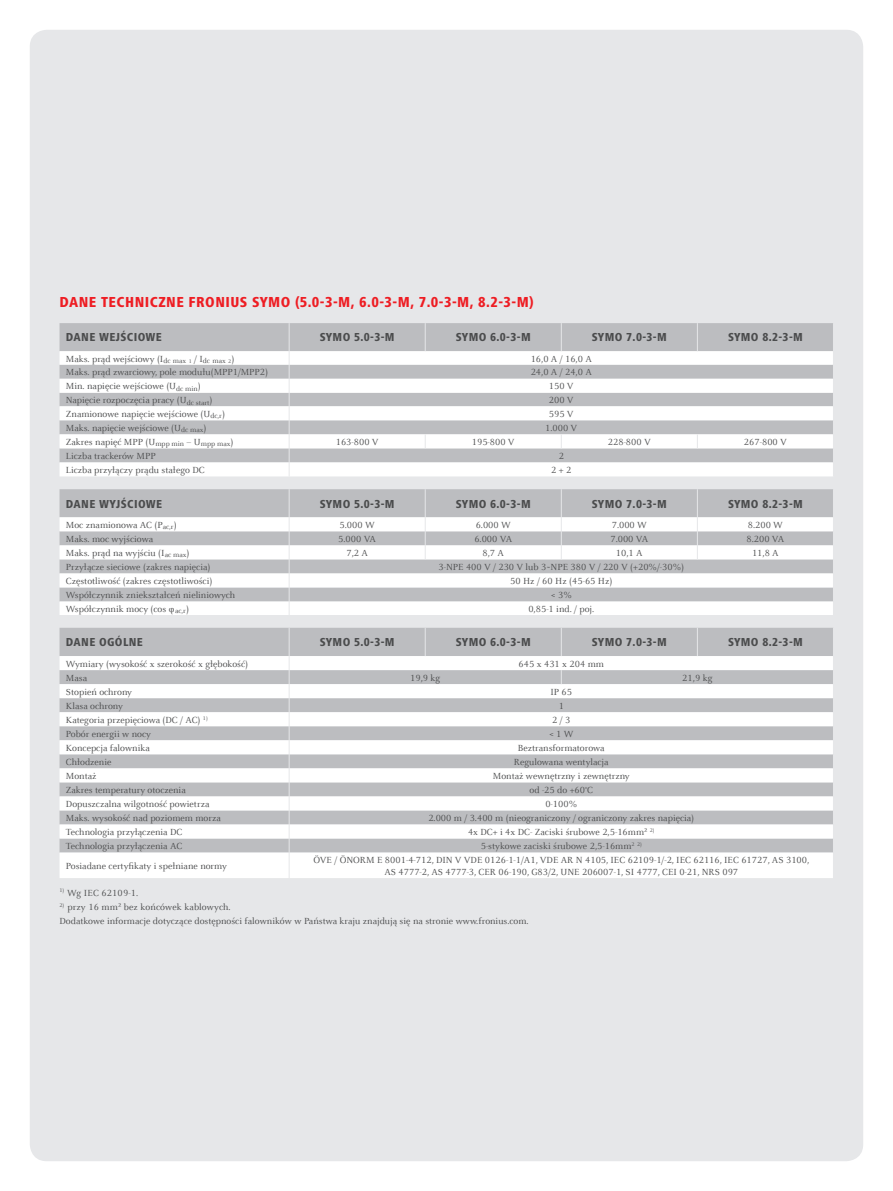
<style>
.page{position:relative;width:893px;height:1191px;background:#fff}
.page>*{position:absolute;margin:0;border:0;box-sizing:border-box;transform-origin:0 0}
.t1{font:800 condensed 15px "Frutiger Next LTW1 G";letter-spacing:.03em;color:#ee1d23}
.t2{font:800 condensed 12px "Frutiger Next LTW1 G";letter-spacing:.03em;color:#4b4c4d}
.t3{font:9.75px/12px "Celeste Offc Pro";color:#4b4c4d;text-align:center}
</style>
<div class="page">
<div style="left:30px;top:30px;width:833px;height:1131px;background:#e6e7e9;border-radius:17px"></div>
<div style="left:60px;top:323px;width:773px;height:28px;background:#bcbdc0"></div>
<svg style="left:60px;top:351px;width:773px;height:125px;background:#e1e2e3"></svg>
<svg style="left:425px;top:323px;width:1px;height:28px"></svg>
<svg style="left:561px;top:323px;width:1px;height:28px"></svg>
<svg style="left:697px;top:323px;width:1px;height:28px"></svg>
<svg style="left:425px;top:434px;width:1px;height:14px"></svg>
<svg style="left:561px;top:434px;width:1px;height:14px"></svg>
<svg style="left:289px;top:323px;width:1px;height:153px"></svg>
<svg style="left:697px;top:434px;width:1px;height:14px"></svg>
<div style="left:60px;top:489px;width:773px;height:28px;background:#bcbdc0"></div>
<svg style="left:60px;top:517px;width:773px;height:98px;background:#e2e3e4"></svg>
<svg style="left:425px;top:489px;width:1px;height:70px"></svg>
<svg style="left:561px;top:489px;width:1px;height:70px"></svg>
<svg style="left:697px;top:489px;width:1px;height:70px"></svg>
<svg style="left:289px;top:489px;width:1px;height:126px"></svg>
<div style="left:60px;top:628px;width:773px;height:28px;background:#bcbdc0"></div>
<svg style="left:60px;top:656px;width:773px;height:222px;background:#e1e2e3"></svg>
<svg style="left:425px;top:628px;width:1px;height:28px"></svg>
<svg style="left:561px;top:628px;width:1px;height:28px"></svg>
<svg style="left:697px;top:628px;width:1px;height:28px"></svg>
<svg style="left:561px;top:670px;width:1px;height:14px"></svg>
<svg style="left:289px;top:628px;width:1px;height:250px"></svg>
<h1 class="t1" style="left:60px;top:294px;width:476px">DANE TECHNICZNE FRONIUS SYMO (5.0-3-M, 6.0-3-M, 7.0-3-M, 8.2-3-M)</h1>
<p class="t2" style="left:66px;top:330px;width:98px">DANE WEJŚCIOWE</p>
<p class="t2" style="left:320px;top:330px;width:76px">SYMO 5.0-3-M</p>
<p class="t2" style="left:456px;top:330px;width:76px">SYMO 6.0-3-M</p>
<p class="t2" style="left:592px;top:330px;width:76px">SYMO 7.0-3-M</p>
<p class="t2" style="left:728px;top:330px;width:76px">SYMO 8.2-3-M</p>
<p class="t3" style="left:66px;top:352px;width:170px">Maks. prąd wejściowy (I<sub>dc</sub> <sub>max</sub> <sub>1</sub> / I<sub>dc</sub> <sub>max</sub> <sub>2</sub>)</p>
<p class="t3" style="left:531px;top:352px;width:63px">16,0 A / 16,0 A</p>
<p class="t3" style="left:66px;top:366px;width:204px">Maks. prąd zwarciowy, pole modułu(MPP1/MPP2)</p>
<p class="t3" style="left:531px;top:366px;width:63px">24,0 A / 24,0 A</p>
<p class="t3" style="left:66px;top:380px;width:136px">Min. napięcie wejściowe (U<sub>dc</sub> <sub>min</sub>)</p>
<p class="t3" style="left:549px;top:380px;width:26px">150 V</p>
<p class="t3" style="left:66px;top:394px;width:148px">Napięcie rozpoczęcia pracy (U<sub>dc</sub> <sub>start</sub>)</p>
<p class="t3" style="left:549px;top:394px;width:26px">200 V</p>
<p class="t3" style="left:66px;top:408px;width:161px">Znamionowe napięcie wejściowe (U<sub>dc,r</sub>)</p>
<p class="t3" style="left:549px;top:408px;width:26px">595 V</p>
<p class="t3" style="left:66px;top:422px;width:142px">Maks. napięcie wejściowe (U<sub>dc</sub> <sub>max</sub>)</p>
<p class="t3" style="left:545px;top:422px;width:34px">1.000 V</p>
<p class="t3" style="left:66px;top:436px;width:169px">Zakres napięć MPP (U<sub>mpp</sub> <sub>min</sub> – U<sub>mpp</sub> <sub>max</sub>)</p>
<p class="t3" style="left:336px;top:436px;width:44px">163-800 V</p>
<p class="t3" style="left:472px;top:436px;width:44px">195-800 V</p>
<p class="t3" style="left:608px;top:436px;width:44px">228-800 V</p>
<p class="t3" style="left:744px;top:436px;width:44px">267-800 V</p>
<p class="t3" style="left:66px;top:450px;width:91px">Liczba trackerów MPP</p>
<p class="t3" style="left:559px;top:450px;width:7px">2</p>
<p class="t3" style="left:66px;top:464px;width:140px">Liczba przyłączy prądu stałego DC</p>
<p class="t3" style="left:551px;top:464px;width:22px">2 + 2</p>
<p class="t2" style="left:66px;top:497px;width:98px">DANE WYJŚCIOWE</p>
<p class="t2" style="left:320px;top:497px;width:76px">SYMO 5.0-3-M</p>
<p class="t2" style="left:456px;top:497px;width:76px">SYMO 6.0-3-M</p>
<p class="t2" style="left:592px;top:497px;width:76px">SYMO 7.0-3-M</p>
<p class="t2" style="left:728px;top:497px;width:76px">SYMO 8.2-3-M</p>
<p class="t3" style="left:66px;top:518px;width:112px">Moc znamionowa AC (P<sub>ac,r</sub>)</p>
<p class="t3" style="left:340px;top:518px;width:37px">5.000 W</p>
<p class="t3" style="left:476px;top:518px;width:37px">6.000 W</p>
<p class="t3" style="left:612px;top:518px;width:37px">7.000 W</p>
<p class="t3" style="left:748px;top:518px;width:37px">8.200 W</p>
<p class="t3" style="left:66px;top:533px;width:89px">Maks. moc wyjściowa</p>
<p class="t3" style="left:338px;top:533px;width:39px">5.000 VA</p>
<p class="t3" style="left:474px;top:533px;width:39px">6.000 VA</p>
<p class="t3" style="left:610px;top:533px;width:39px">7.000 VA</p>
<p class="t3" style="left:746px;top:533px;width:39px">8.200 VA</p>
<p class="t3" style="left:66px;top:547px;width:125px">Maks. prąd na wyjściu (I<sub>ac</sub> <sub>max</sub>)</p>
<p class="t3" style="left:346px;top:547px;width:23px">7,2 A</p>
<p class="t3" style="left:482px;top:547px;width:23px">8,7 A</p>
<p class="t3" style="left:616px;top:547px;width:28px">10,1 A</p>
<p class="t3" style="left:752px;top:547px;width:28px">11,8 A</p>
<p class="t3" style="left:66px;top:561px;width:146px">Przyłącze sieciowe (zakres napięcia)</p>
<p class="t3" style="left:438px;top:561px;width:247px">3-NPE 400 V / 230 V lub 3~NPE 380 V / 220 V (+20%/-30%)</p>
<p class="t3" style="left:66px;top:575px;width:148px">Częstotliwość (zakres częstotliwości)</p>
<p class="t3" style="left:510px;top:575px;width:104px">50 Hz / 60 Hz (45-65 Hz)</p>
<p class="t3" style="left:66px;top:589px;width:171px">Współczynnik zniekształceń nieliniowych</p>
<p class="t3" style="left:551px;top:589px;width:23px">&lt; 3%</p>
<p class="t3" style="left:66px;top:602px;width:125px">Współczynnik mocy (cos φ<sub>ac,r</sub>)</p>
<p class="t3" style="left:528px;top:602px;width:67px">0,85-1 ind. / poj.</p>
<p class="t2" style="left:66px;top:635px;width:79px">DANE OGÓLNE</p>
<p class="t2" style="left:320px;top:635px;width:76px">SYMO 5.0-3-M</p>
<p class="t2" style="left:456px;top:635px;width:76px">SYMO 6.0-3-M</p>
<p class="t2" style="left:592px;top:635px;width:76px">SYMO 7.0-3-M</p>
<p class="t2" style="left:728px;top:635px;width:76px">SYMO 8.2-3-M</p>
<p class="t3" style="left:66px;top:657px;width:184px">Wymiary (wysokość x szerokość x głębokość)</p>
<p class="t3" style="left:519px;top:657px;width:87px">645 x 431 x 204 mm</p>
<p class="t3" style="left:66px;top:671px;width:23px">Masa</p>
<p class="t3" style="left:410px;top:671px;width:32px">19,9 kg</p>
<p class="t3" style="left:682px;top:671px;width:32px">21,9 kg</p>
<p class="t3" style="left:66px;top:685px;width:68px">Stopień ochrony</p>
<p class="t3" style="left:550px;top:685px;width:23px">IP 65</p>
<p class="t3" style="left:66px;top:699px;width:59px">Klasa ochrony</p>
<p class="t3" style="left:559px;top:699px;width:7px">1</p>
<p class="t3" style="left:66px;top:713px;width:143px">Kategoria przepięciowa (DC / AC) <sup>1)</sup></p>
<p class="t3" style="left:552px;top:713px;width:20px">2 / 3</p>
<p class="t3" style="left:66px;top:727px;width:87px">Pobór energii w nocy</p>
<p class="t3" style="left:549px;top:727px;width:26px">&lt; 1 W</p>
<p class="t3" style="left:66px;top:741px;width:85px">Koncepcja falownika</p>
<p class="t3" style="left:518px;top:741px;width:88px">Beztransformatorowa</p>
<p class="t3" style="left:66px;top:755px;width:47px">Chłodzenie</p>
<p class="t3" style="left:514px;top:755px;width:96px">Regulowana wentylacja</p>
<p class="t3" style="left:66px;top:769px;width:32px">Montaż</p>
<p class="t3" style="left:493px;top:769px;width:138px">Montaż wewnętrzny i zewnętrzny</p>
<p class="t3" style="left:66px;top:783px;width:121px">Zakres temperatury otoczenia</p>
<p class="t3" style="left:530px;top:783px;width:65px">od -25 do +60°C</p>
<p class="t3" style="left:66px;top:798px;width:145px">Dopuszczalna wilgotność powietrza</p>
<p class="t3" style="left:545px;top:798px;width:33px">0-100%</p>
<p class="t3" style="left:66px;top:812px;width:156px">Maks. wysokość nad poziomem morza</p>
<p class="t3" style="left:428px;top:812px;width:267px">2.000 m / 3.400 m (nieograniczony / ograniczony zakres napięcia)</p>
<p class="t3" style="left:66px;top:826px;width:118px">Technologia przyłączenia DC</p>
<p class="t3" style="left:468px;top:826px;width:188px">4x DC+ i 4x DC- Zaciski śrubowe 2,5-16mm² <sup>2)</sup></p>
<p class="t3" style="left:66px;top:840px;width:118px">Technologia przyłączenia AC</p>
<p class="t3" style="left:481px;top:840px;width:163px">5-stykowe zaciski śrubowe 2,5-16mm<sup>2</sup> <sup>2)</sup></p>
<p class="t3" style="left:66px;top:859px;width:163px">Posiadane certyfikaty i spełniane normy</p>
<p class="t3" style="left:314px;top:853px;width:497px">ÖVE / ÖNORM E 8001-4-712, DIN V VDE 0126-1-1/A1, VDE AR N 4105, IEC 62109-1/-2, IEC 62116, IEC 61727, AS 3100,<br>AS 4777-2, AS 4777-3, CER 06-190, G83/2, UNE 206007-1, SI 4777, CEI 0-21, NRS 097</p>
<p class="t3" style="left:60px;top:886px;width:80px"><sup>1)</sup> Wg IEC 62109-1.</p>
<p class="t3" style="left:60px;top:899px;width:471px;line-height:14.2px;text-align:left"><sup>2)</sup> przy 16 mm² bez końcówek kablowych.<br>Dodatkowe informacje dotyczące dostępności falowników w Państwa kraju znajdują się na stronie www.fronius.com.</p>
</div>
